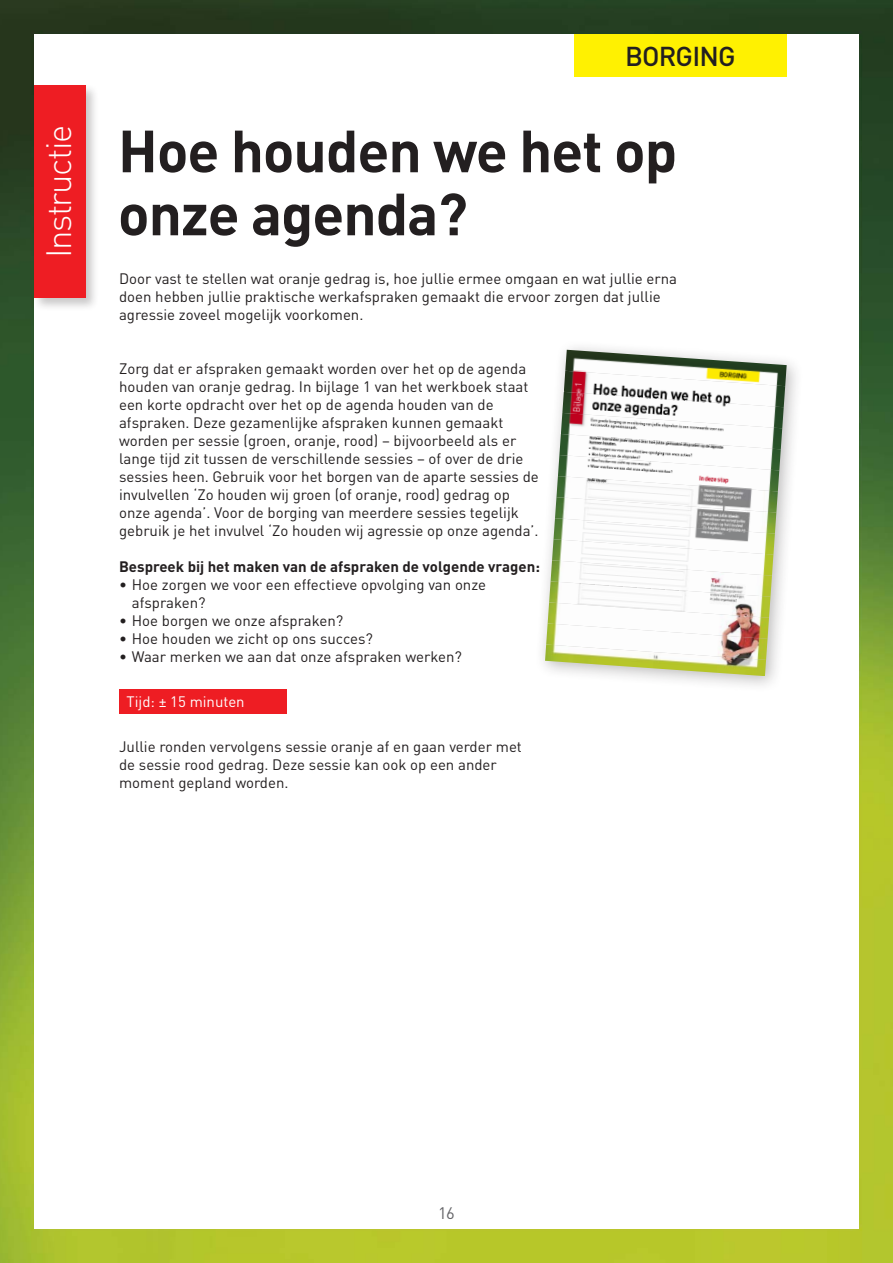
<style>
.page{position:relative;width:893px;height:1263px;background:#fff}
.page>*{position:absolute;margin:0;border:0;box-sizing:border-box;transform-origin:0 0}
.t1{font:700 58.5px/63px "DINOT";letter-spacing:-.02em;color:#231f20}
.t2{font:300 34.8px "DINOT";letter-spacing:-.04em;color:#fff}
.t3{font:500 27px "DINOT";letter-spacing:-.03em;color:#231f20}
.t4{font:16.5px "DINOT";color:#636366}
.t5{font:15px/18px "DINOT";color:#231f20}
.t6{font:700 15px "DINOT";color:#231f20}
.t7{font:15px "DINOT";color:#fff}
</style>
<div class="page">
<img style="left:0;top:0;width:893px;height:1263px">
<div style="left:34px;top:34px;width:825px;height:1195px;background:#fff"></div>
<div style="left:32px;top:83px;width:67px;height:229px;background:#231f20;opacity:.25"></div>
<div style="left:34px;top:85px;width:51px;height:213px;background:#ee1d23"></div>
<div style="left:574px;top:34px;width:213px;height:43px;background:#fff101"></div>
<div style="left:119px;top:689px;width:167px;height:24px;background:#ee1d23"></div>
<div style="left:534px;top:339px;width:269px;height:354px;background:#231f20;opacity:.3"></div>
<img style="left:565px;top:350px;width:222px;height:36px">
<img style="left:564px;top:371px;width:221px;height:36px">
<img style="left:562px;top:392px;width:222px;height:36px">
<img style="left:561px;top:413px;width:221px;height:36px">
<img style="left:559px;top:434px;width:222px;height:36px">
<img style="left:558px;top:455px;width:221px;height:36px">
<img style="left:556px;top:476px;width:222px;height:36px">
<img style="left:555px;top:497px;width:221px;height:36px">
<img style="left:553px;top:518px;width:222px;height:37px">
<img style="left:552px;top:539px;width:221px;height:37px">
<img style="left:551px;top:560px;width:221px;height:37px">
<img style="left:549px;top:581px;width:221px;height:37px">
<img style="left:548px;top:602px;width:221px;height:37px">
<img style="left:546px;top:623px;width:221px;height:37px">
<img style="left:545px;top:644px;width:221px;height:32px">
<h2 class="t2" style="left:37px;top:258px;width:135px;rotate:-90deg">Instructie</h2>
<h3 class="t3" style="left:625px;top:39px;width:109px">BORGING</h3>
<h1 class="t1" style="left:118px;top:118px;width:561px">Hoe houden we het op onze agenda?</h1>
<p class="t5" style="left:119px;top:269px;width:560px">Door vast te stellen wat oranje gedrag is, hoe jullie ermee omgaan en wat jullie erna doen hebben jullie praktische werkafspraken gemaakt die ervoor zorgen dat jullie agressie zoveel mogelijk voorkomen.</p>
<p class="t5" style="left:119px;top:359px;width:421px">Zorg dat er afspraken gemaakt worden over het op de agenda houden van oranje gedrag. In bijlage 1 van het werkboek staat een korte opdracht over het op de agenda houden van de afspraken. Deze gezamenlijke afspraken kunnen gemaakt worden per sessie (groen, oranje, rood) – bijvoorbeeld als er lange tijd zit tussen de verschillende sessies – of over de drie sessies heen. Gebruik voor het borgen van de aparte sessies de invulvellen ‘Zo houden wij groen (of oranje, rood) gedrag op onze agenda’. Voor de borging van meerdere sessies tegelijk gebruik je het invulvel ‘Zo houden wij agressie op onze agenda’.</p>
<p class="t6" style="left:119px;top:556px;width:422px">Bespreek bij het maken van de afspraken de volgende vragen:</p>
<p class="t5" style="left:132px;top:575px;width:356px;text-indent:-13px">• Hoe zorgen we voor een effectieve opvolging van onze afspraken?</p>
<p class="t5" style="left:119px;top:611px;width:226px">• Hoe borgen we onze afspraken?</p>
<p class="t5" style="left:119px;top:629px;width:255px">• Hoe houden we zicht op ons succes?</p>
<p class="t5" style="left:119px;top:647px;width:344px">• Waar merken we aan dat onze afspraken werken?</p>
<p class="t7" style="left:127px;top:692px;width:120px">Tijd: ± 15 minuten</p>
<p class="t5" style="left:119px;top:737px;width:404px">Jullie ronden vervolgens sessie oranje af en gaan verder met de sessie rood gedrag. Deze sessie kan ook op een ander moment gepland worden.</p>
<p class="t4" style="left:438px;top:1203px;width:18px">16</p>
</div>
